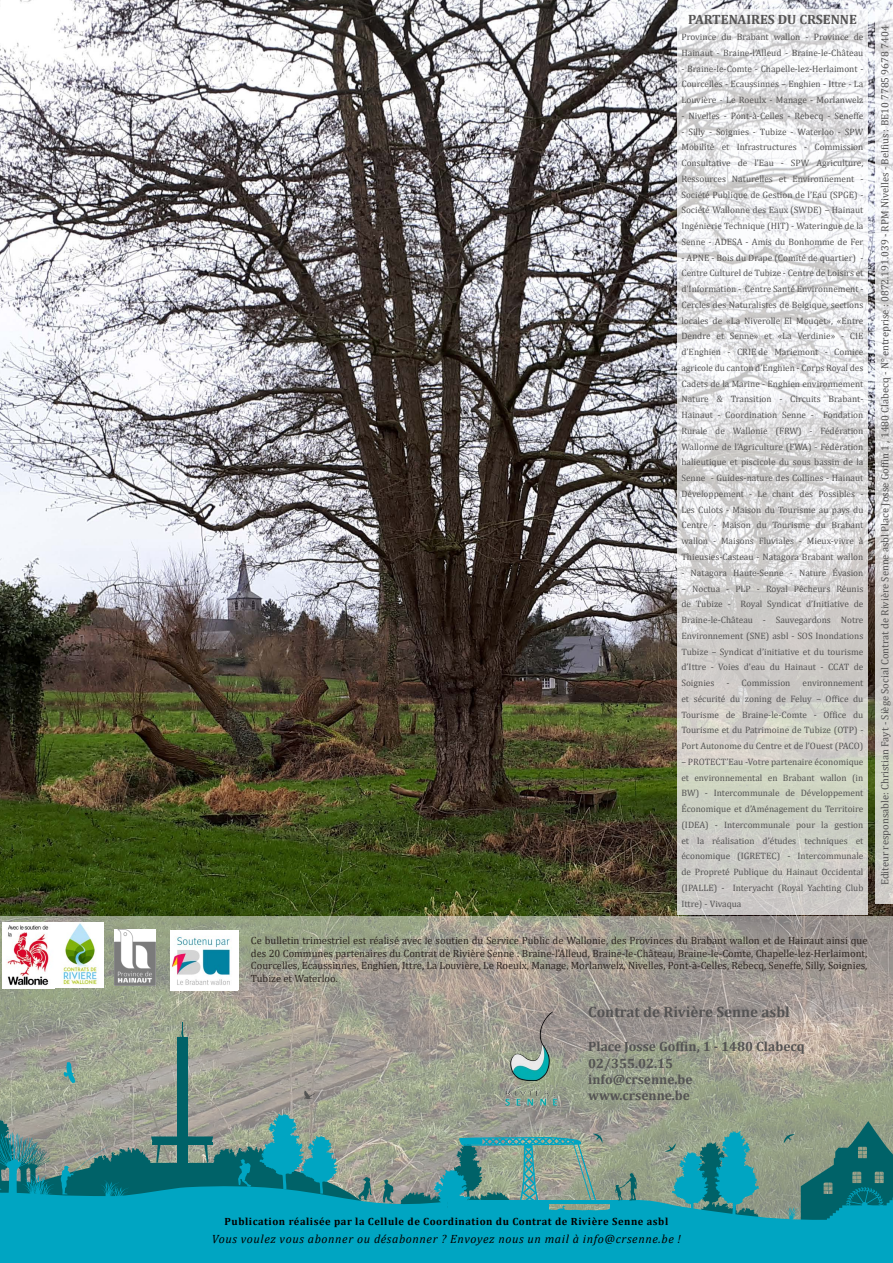
<style>
.page{position:relative;width:893px;height:1263px;background:#fff}
.page>*{position:absolute;margin:0;border:0;box-sizing:border-box;transform-origin:0 0}
.t1{font:700 15px "Cambria";color:#545353}
.t2{font:700 13.5px/16.2px "Cambria";color:#545353}
.t3{font:italic 12px "Cambria";letter-spacing:.05em;color:#000}
.t4{font:10.5px/12.6px "Cambria";color:#2f2722;text-align:justify}
.t5{font:10.5px "Cambria";color:#545353}
.t6{font:700 10.5px "Cambria";letter-spacing:.05em;color:#000}
.t7{font:9.3px/15.8px "Cambria";color:#545353;text-align:justify}
</style>
<div class="page">
<img style="left:0;top:0;width:893px;height:916px">
<svg style="left:0;top:916px;width:893px;height:198px"></svg>
<div style="left:177px;top:1037px;width:10px;height:126px;background:#006268"></div>
<svg style="left:178px;top:1022px;width:8px;height:15px"></svg>
<svg style="left:304px;top:1090px;width:11px;height:9px"></svg>
<svg style="left:64px;top:1062px;width:11px;height:21px"></svg>
<svg style="left:0;top:1114px;width:893px;height:149px"></svg>
<img style="left:2px;top:923px;width:101px;height:65px">
<img style="left:114px;top:929px;width:42px;height:57px">
<img style="left:170px;top:931px;width:68px;height:59px">
<svg style="left:677px;top:10px;width:191px;height:905px"></svg>
<img style="left:486px;top:1000px;width:90px;height:113px">
<svg style="left:876px;top:10px;width:17px;height:893px"></svg>
<h2 class="t2" style="left:688px;top:11px;width:170px">PARTENAIRES DU CRSENNE</h2>
<p class="t7" style="left:681px;top:29px;width:183px">Province du Brabant wallon - Province de<br>Hainaut - Braine-l’Alleud - Braine-le-Château</p>
<p class="t7" style="left:681px;top:60px;width:183px">- Braine-le-Comte - Chapelle-lez-Herlaimont - Courcelles - Ecaussinnes – Enghien - Ittre - La Louvière - Le Roeulx - Manage - Morlanwelz</p>
<p class="t7" style="left:681px;top:108px;width:183px">- Nivelles - Pont-à-Celles - Rebecq - Seneffe</p>
<p class="t7" style="left:681px;top:123px;width:184px">- Silly - Soignies - Tubize - Waterloo - SPW Mobilité et Infrastructures - Commission Consultative de l’Eau - SPW Agriculture, Ressources Naturelles et Environnement - Société Publique de Gestion de l’Eau (SPGE) - Société Wallonne des Eaux (SWDE) – Hainaut Ingénierie Technique (HIT) - Wateringue de la Senne - ADESA - Amis du Bonhomme de Fer</p>
<p class="t7" style="left:681px;top:250px;width:184px">- APNE - Bois du Drape (Comité de quartier) - Centre Culturel de Tubize - Centre de Loisirs et d’Information - Centre Santé Environnement - Cercles des Naturalistes de Belgique, sections locales de «La Niverolle El Mouqet», «Entre Dendre et Senne» et «La Verdinie» - CIE d’Enghien - CRIE de Mariemont - Comice agricole du canton d’Enghien - Corps Royal des Cadets de la Marine - Enghien environnement Nature &amp; Transition - Circuits Brabant-Hainaut - Coordination Senne - Fondation Rurale de Wallonie (FRW) - Fédération Wallonne de l’Agriculture (FWA) - Fédération halieutique et piscicole du sous bassin de la Senne - Guides-nature des Collines - Hainaut Développement - Le chant des Possibles - Les Culots - Maison du Tourisme au pays du Centre - Maison du Tourisme du Brabant wallon - Maisons Fluviales - Mieux-vivre à Thieusies-Casteau - Natagora Brabant wallon</p>
<p class="t7" style="left:681px;top:565px;width:183px">- Natagora Haute-Senne - Nature Évasion</p>
<p class="t7" style="left:681px;top:580px;width:183px">– Noctua - PLP - Royal Pêcheurs Réunis de Tubize - Royal Syndicat d’Initiative de Braine-le-Château - Sauvegardons Notre Environnement (SNE) asbl - SOS Inondations Tubize – Syndicat d’initiative et du tourisme d’Ittre - Voies d’eau du Hainaut - CCAT de Soignies</p>
<p class="t7" style="left:726px;top:675px;width:66px">- Commission</p>
<p class="t7" style="left:681px;top:675px;width:184px;text-indent:121px">environnement et sécurité du zoning de Feluy – Office du Tourisme de Braine-le-Comte - Office du Tourisme et du Patrimoine de Tubize (OTP) - Port Autonome du Centre et de l’Ouest (PACO)</p>
<p class="t7" style="left:681px;top:754px;width:184px">– PROTECT’Eau -Votre partenaire économique et environnemental en Brabant wallon (in BW) - Intercommunale de Développement Économique et d’Aménagement du Territoire (IDEA) - Intercommunale pour la gestion et la réalisation d’études techniques et économique (IGRETEC) - Intercommunale de Propreté Publique du Hainaut Occidental (IPALLE) - Interyacht (Royal Yachting Club Ittre) - Vivaqua</p>
<p class="t4" style="left:251px;top:934px;width:618px">Ce bulletin trimestriel est réalisé avec le soutien du Service Public de Wallonie, des Provinces du Brabant wallon et de Hainaut ainsi que des 20 Communes partenaires du Contrat de Rivière Senne : Braine-l’Alleud, Braine-le-Château, Braine-le-Comte, Chapelle-lez-Herlaimont, Courcelles, Ecaussinnes, Enghien, Ittre, La Louvière, Le Roeulx, Manage, Morlanwelz, Nivelles, Pont-à-Celles, Rebecq, Seneffe, Silly, Soignies, Tubize et Waterloo.</p>
<h1 class="t1" style="left:588px;top:1001px;width:203px">Contrat de Rivière Senne asbl</h1>
<h2 class="t2" style="left:588px;top:1038px;width:218px">Place Josse Goffin, 1 - 1480 Clabecq<br>02/355.02.15<br>info@crsenne.be<br>www.crsenne.be</h2>
<p class="t5" style="left:879px;top:885px;width:861px;rotate:-90deg">Editeur responsable: Christian Fayt - Siège Social Contrat de Rivière Senne asbl Place Josse Goffin 1 , 1480 Clabecq - N° entreprise : 0872.191.039 - RPM Nivelles - Belfius : BE10 7785 9678 7404</p>
<p class="t6" style="left:225px;top:1213px;width:445px">Publication réalisée par la Cellule de Coordination du Contrat de Rivière Senne asbl</p>
<p class="t3" style="left:212px;top:1231px;width:471px">Vous voulez vous abonner ou désabonner ? Envoyez nous un mail à info@crsenne.be !</p>
</div>
